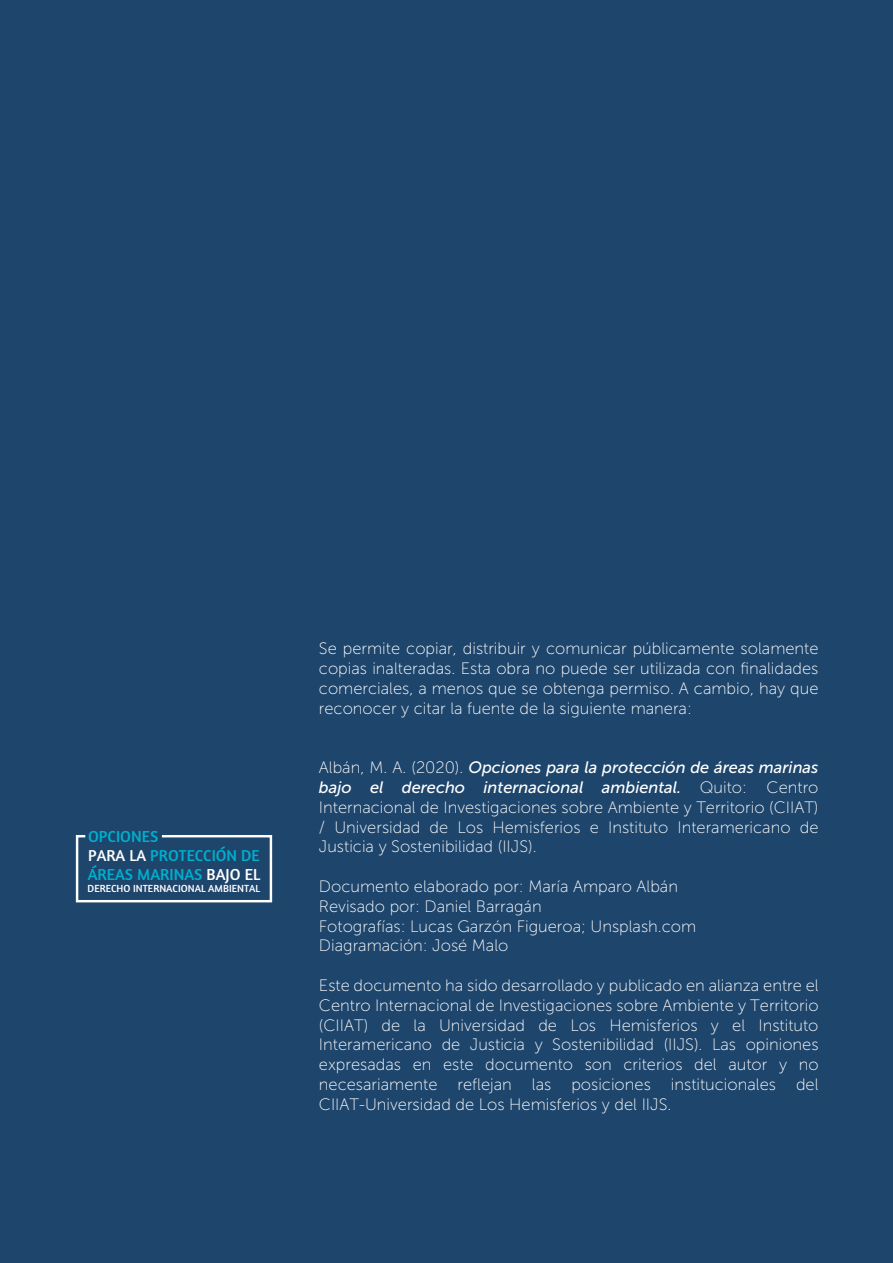
<style>
.page{position:relative;width:893px;height:1263px;background:#1e456c}
.page>*{position:absolute;margin:0;border:0;box-sizing:border-box;transform-origin:0 0}
.t1{font:16.5px/19.8px "Museo Sans 100";color:#fff;text-align:justify}
.t2{font:italic 16.5px/19.8px "Museo Sans 500";color:#fff}
.t3{font:16.2px "Amaranth";color:#00afce}
.t4{font:16.05px "Amaranth";color:#00afce}
.t5{font:10.5px "Amaranth";color:#fff}
.s1{color:#fff}
.s2{font-family:"Museo Sans 100";font-style:normal}
</style>
<div class="page">
<svg style="left:75px;top:835px;width:198px;height:68px"></svg>
<p class="t3" style="left:88px;top:827px;width:72px">OPCIONES</p>
<p class="t3" style="left:88px;top:864px;width:174px">ÁREAS MARINAS <span class="s1">BAJO EL</span></p>
<p class="t5" style="left:88px;top:883px;width:174px">DERECHO INTERNACIONAL AMBIENTAL</p>
<p class="t4" style="left:88px;top:846px;width:173px"><span class="s1">PARA LA</span> PROTECCIÓN DE</p>
<p class="t1" style="left:319px;top:639px;width:501px">Se permite copiar, distribuir y comunicar públicamente solamente copias inalteradas. Esta obra no puede ser utilizada con finalidades comerciales, a menos que se obtenga permiso. A cambio, hay que reconocer y citar la fuente de la siguiente manera:</p>
<p class="t2" style="left:319px;top:757px;width:501px"><span class="s2">Albán, M. A. (2020).</span> Opciones para la protección de áreas marinas bajo el derecho internacional ambiental. <span class="s2">Quito: Centro</span></p>
<p class="t1" style="left:319px;top:797px;width:501px">Internacional de Investigaciones sobre Ambiente y Territorio (CIIAT) / Universidad de Los Hemisferios e Instituto Interamericano de Justicia y Sostenibilidad (IIJS).</p>
<p class="t1" style="left:319px;top:876px;width:379px;text-align:left">Documento elaborado por: María Amparo Albán Revisado por: Daniel Barragán<br>Fotografías: Lucas Garzón Figueroa; Unsplash.com Diagramación: José Malo</p>
<p class="t1" style="left:319px;top:975px;width:501px">Este documento ha sido desarrollado y publicado en alianza entre el Centro Internacional de Investigaciones sobre Ambiente y Territorio (CIIAT) de la Universidad de Los Hemisferios y el Instituto Interamericano de Justicia y Sostenibilidad (IIJS). Las opiniones expresadas en este documento son criterios del autor y no necesariamente reflejan las posiciones institucionales del CIIAT-Universidad de Los Hemisferios y del IIJS.</p>
</div>
